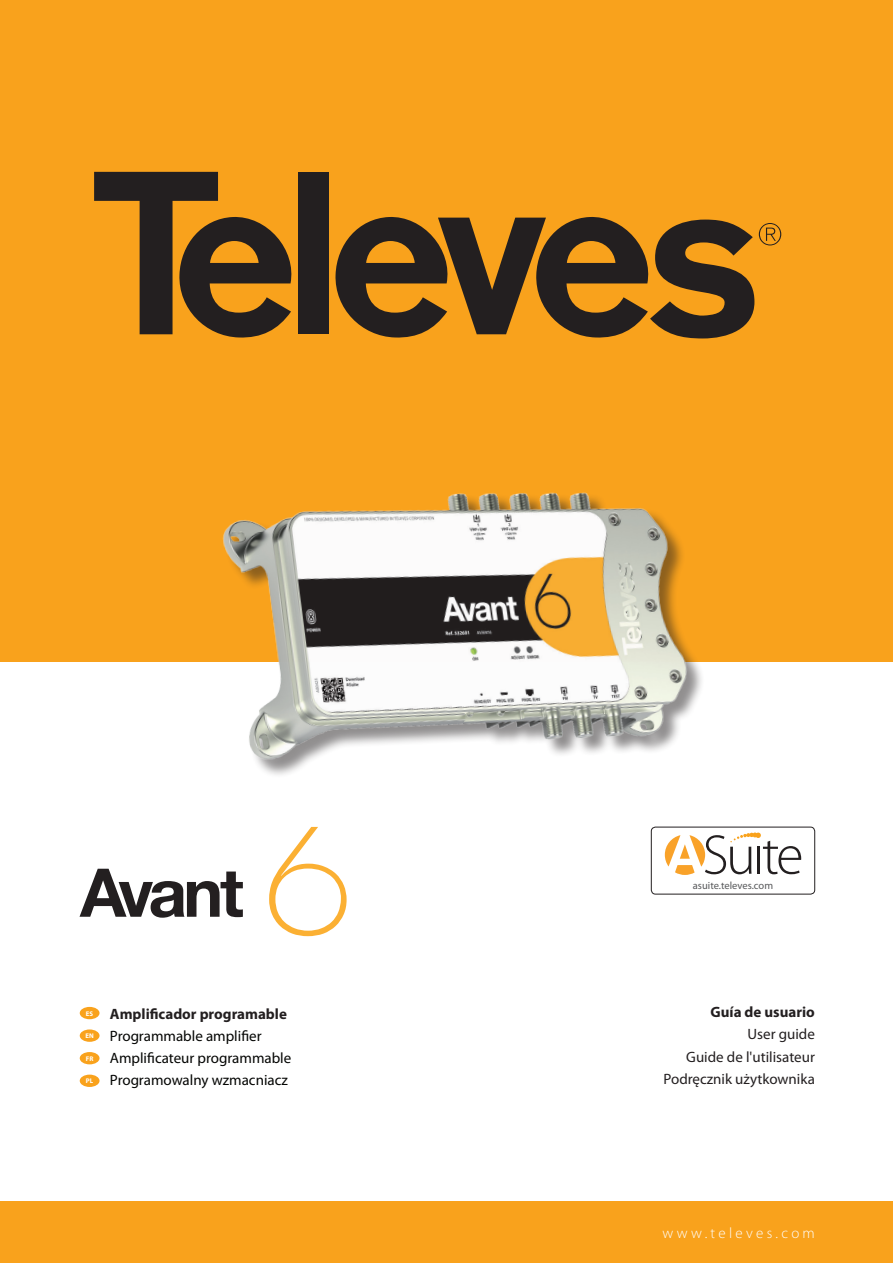
<style>
.page{position:relative;width:893px;height:1263px;background:#fff}
.page>*{position:absolute;margin:0;border:0;box-sizing:border-box;transform-origin:0 0}
.t1{font:300 expanded 153px "Novecento";color:#fbb033}
.t2{font:15px/22.2px "Myriad Pro";color:#040503}
.t3{font:15px/22.2px "Myriad Pro";color:#231f20;text-align:right}
.t4{font:700 15px "Myriad Pro";color:#231f20}
.t5{font:300 15px "Myriad Pro";letter-spacing:.22em;color:#fff}
.t6{font:10.5px "Myriad Pro";color:#57585a}
.t7{font:700 6.75px "Myriad Pro";color:#fff}
</style>
<div class="page">
<div style="left:0;top:1201px;width:893px;height:62px;background:#f9a21c"></div>
<div style="left:0;top:0;width:893px;height:661px;background:#f9a21c"></div>
<div style="left:80px;top:1007px;width:20px;height:12px;background:#f9a21c;border-radius:50%"></div>
<div style="left:80px;top:1052px;width:20px;height:12px;background:#f9a21c;border-radius:50%"></div>
<div style="left:80px;top:1029px;width:20px;height:13px;background:#f9a21c;border-radius:50%"></div>
<div style="left:80px;top:1074px;width:20px;height:13px;background:#f9a21c;border-radius:50%"></div>
<div style="left:298px;top:172px;width:31px;height:161px;background:#231f20"></div>
<svg style="left:94px;top:172px;width:198px;height:166px"></svg>
<svg style="left:335px;top:217px;width:446px;height:121px"></svg>
<img style="left:208px;top:492px;width:500px;height:283px">
<svg style="left:665px;top:832px;width:136px;height:43px"></svg>
<div style="left:651px;top:827px;width:164px;height:67px;border:1px solid #231f20;border-radius:4px"></div>
<svg style="left:80px;top:869px;width:163px;height:49px"></svg>
<h1 class="t1" style="left:262px;top:794px;width:91px">6</h1>
<p class="t7" style="left:86px;top:1009px;width:9px">ES</p>
<p class="t7" style="left:85px;top:1032px;width:10px">EN</p>
<p class="t7" style="left:86px;top:1054px;width:9px">FR</p>
<p class="t7" style="left:86px;top:1077px;width:9px">PL</p>
<p class="t4" style="left:110px;top:1004px;width:179px">Amplificador programable</p>
<p class="t2" style="left:110px;top:1024px;width:183px">Programmable amplifier<br>Amplificateur programmable<br>Programowalny wzmacniacz</p>
<p class="t6" style="left:693px;top:879px;width:82px">asuite.televes.com</p>
<p class="t4" style="left:710px;top:1002px;width:106px">Guía de usuario</p>
<p class="t3" style="left:663px;top:1023px;width:153px">User guide<br>Guide de l'utilisateur<br>Podręcznik użytkownika</p>
<p class="t5" style="left:663px;top:1224px;width:154px">www.televes.com</p>
</div>
